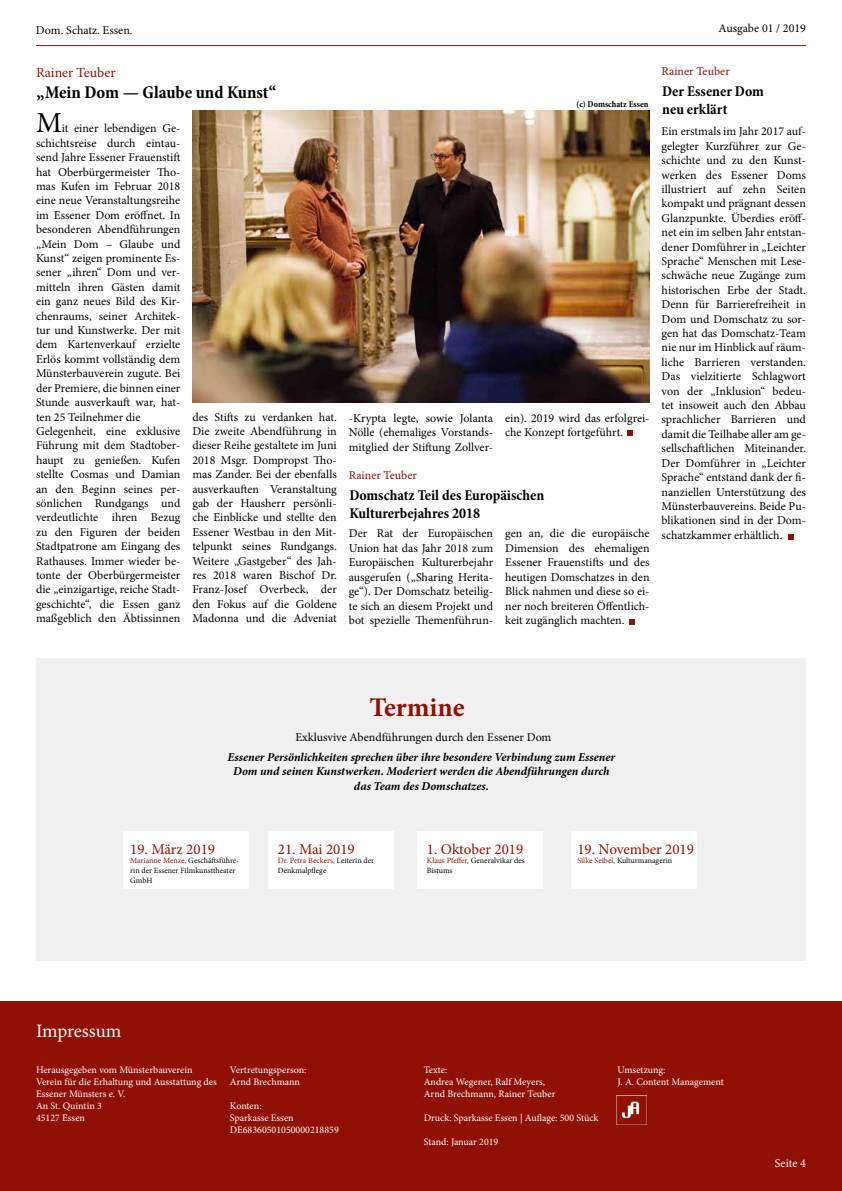
<style>
.page{position:relative;width:842px;height:1191px;background:#fff}
.page>*{position:absolute;margin:0;border:0;box-sizing:border-box;transform-origin:0 0}
.t1{font:29px "Minion Pro";color:#000}
.t2{font:700 27px "Minion Pro";color:#911005}
.t3{font:19px "Minion Pro";letter-spacing:-.01em;color:#fff}
.t4{font:700 condensed 18px "Minion Pro";color:#000}
.t5{font:700 condensed 15px/18px "Minion Pro";color:#000}
.t6{font:15px "Minion Pro";color:#911005}
.t7{font:14px "Minion Pro";color:#911005}
.t8{font:12px/14.4px "Minion Pro";color:#000;text-align:justify}
.t9{font:italic 700 12px/14.4px "Minion Pro";color:#000;text-align:center}
.t10{font:12px "Minion Pro";color:#911005}
.t11{font:12px "Minion Pro";letter-spacing:-.005em;color:#fff}
.t12{font:10px/12px "Minion Pro";color:#fff}
.t13{font:700 condensed 9px "Minion Pro";color:#000}
.t14{font:8px/9.6px "Minion Pro";color:#000}
.s1{color:#911005}
</style>
<div class="page">
<hr style="left:36px;top:45px;width:770px;height:1px;background:#911005">
<div style="left:0;top:1001px;width:842px;height:190px;background:#911004"></div>
<div style="left:36px;top:658px;width:769px;height:302px;background:#f0f0f0"></div>
<img style="left:617px;top:1095px;width:29px;height:29px">
<img style="left:192px;top:111px;width:458px;height:291px">
<svg style="left:788px;top:534px;width:5px;height:5px"></svg>
<svg style="left:627px;top:430px;width:5px;height:5px"></svg>
<svg style="left:630px;top:619px;width:5px;height:5px"></svg>
<div style="left:123px;top:831px;width:126px;height:58px;background:#fff"></div>
<div style="left:268px;top:831px;width:126px;height:58px;background:#fff"></div>
<div style="left:417px;top:831px;width:126px;height:58px;background:#fff"></div>
<div style="left:572px;top:831px;width:125px;height:58px;background:#fff"></div>
<p class="t8" style="left:36px;top:23px;width:98px">Dom. Schatz. Essen.</p>
<p class="t8" style="left:719px;top:21px;width:89px">Ausgabe 01 / 2019</p>
<p class="t7" style="left:36px;top:63px;width:81px">Rainer Teuber</p>
<h1 class="t1" style="left:36px;top:104px;width:27px">M</h1>
<h3 class="t4" style="left:36px;top:80px;width:241px">„Mein Dom — Glaube und Kunst“</h3>
<p class="t13" style="left:576px;top:97px;width:74px">(c) Domschatz Essen</p>
<p class="t8" style="left:36px;top:121px;width:146px;text-align:left;text-indent:26px">it einer lebendigen Ge&shy;schichtsreise durch eintau&shy;send Jahre Essener Frauenstift hat Oberbürgermeister Tho&shy;mas Kufen im Februar 2018 eine neue Veranstaltungsreihe im Essener Dom eröffnet. In besonderen Abendführungen „Mein Dom – Glaube und<br>Kunst“ zeigen prominente Es&shy;sener „ihren“ Dom und ver&shy;mitteln ihren Gästen damit ein ganz neues Bild des Kir&shy;chenraums, seiner Architek&shy;tur und Kunstwerke. Der mit dem Kartenverkauf erzielte<br>Erlös kommt vollständig dem<br>Münsterbauverein zugute. Bei der Premiere, die binnen einer<br>Stunde ausverkauft war, hat&shy;ten 25 Teilnehmer die<br>Gelegenheit, eine exklusive<br>Führung mit dem Stadtober&shy;haupt zu genießen. Kufen stellte Cosmas und Damian an den Beginn seines per&shy;sönlichen Rundgangs und verdeutlichte ihren Bezug zu den Figuren der beiden<br>Stadtpatrone am Eingang des<br>Rathauses. Immer wieder be&shy;tonte der Oberbürgermeister die „einzigartige, reiche Stadt&shy;geschichte“, die Essen ganz maßgeblich den Äbtissinnen</p>
<p class="t8" style="left:192px;top:409px;width:146px">des Stifts zu verdanken hat.<br>Die zweite Abendführung in dieser Reihe gestaltete im Juni 2018 Msgr. Dompropst Tho&shy;mas Zander. Bei der ebenfalls ausverkauften Veranstaltung gab der Hausherr persönli&shy;che Einblicke und stellte den Essener Westbau in den Mit&shy;telpunkt seines Rundgangs.<br>Weitere „Gastgeber“ des Jah&shy;res 2018 waren Bischof Dr.<br>Franz-Josef Overbeck, der den Fokus auf die Goldene Madonna und die Adveniat</p>
<p class="t8" style="left:349px;top:411px;width:146px">-Krypta legte, sowie Jolanta Nölle (ehemaliges Vorstands&shy;mitglied der Stiftung Zollver-</p>
<p class="t8" style="left:505px;top:411px;width:146px">ein). 2019 wird das erfolgrei&shy;che Konzept fortgeführt.</p>
<p class="t10" style="left:349px;top:467px;width:70px">Rainer Teuber</p>
<p class="t5" style="left:349px;top:485px;width:196px">Domschatz Teil des Europäischen<br>Kulturerbejahres 2018</p>
<p class="t8" style="left:349px;top:526px;width:146px">Der Rat der Europäischen Union hat das Jahr 2018 zum Europäischen Kulturerbejahr ausgerufen („Sharing Herita&shy;ge“). Der Domschatz beteilig&shy;te sich an diesem Projekt und bot spezielle Themenführun-</p>
<p class="t8" style="left:505px;top:526px;width:146px">gen an, die die europäische Dimension des ehemaligen Essener Frauenstifts und des heutigen Domschatzes in den Blick nahmen und diese so ei&shy;ner noch breiteren Öffentlich&shy;keit zugänglich machten.</p>
<p class="t10" style="left:662px;top:63px;width:70px">Rainer Teuber</p>
<p class="t5" style="left:662px;top:82px;width:103px">Der Essener Dom neu erklärt</p>
<p class="t8" style="left:662px;top:124px;width:146px">Ein erstmals im Jahr 2017 auf&shy;gelegter Kurzführer zur Ge&shy;schichte und zu den Kunst&shy;werken des Essener Doms illustriert auf zehn Seiten kompakt und prägnant dessen Glanzpunkte. Überdies eröff&shy;net ein im selben Jahr entstan&shy;dener Domführer in „Leichter Sprache“ Menschen mit Lese&shy;schwäche neue Zugänge zum historischen Erbe der Stadt.<br>Denn für Barrierefreiheit in Dom und Domschatz zu sor&shy;gen hat das Domschatz-Team nie nur im Hinblick auf räum&shy;liche Barrieren verstanden.<br>Das vielzitierte Schlagwort von der „Inklusion“ bedeu&shy;tet insoweit auch den Abbau sprachlicher Barrieren und damit die Teilhabe aller am ge&shy;sellschaftlichen Miteinander.<br>Der Domführer in „Leichter Sprache“ entstand dank der fi&shy;nanziellen Unterstützung des Münsterbauvereins. Beide Pu&shy;blikationen sind in der Dom&shy;schatzkammer erhältlich.</p>
<h2 class="t2" style="left:369px;top:688px;width:96px">Termine</h2>
<p class="t8" style="left:295px;top:730px;width:258px">Exklusvive Abendführungen durch den Essener Dom</p>
<p class="t9" style="left:228px;top:750px;width:389px">Essener Persönlichkeiten sprechen über ihre besondere Verbindung zum Essener<br>Dom und seinen Kunstwerken. Moderiert werden die Abendführungen durch das Team des Domschatzes.</p>
<p class="t6" style="left:130px;top:839px;width:86px">19. März 2019</p>
<p class="t14" style="left:130px;top:856px;width:110px"><span class="s1">Marianne Menze,</span> Geschäftsführe&shy;rin der Essener Filmkunsttheater<br>GmbH</p>
<p class="t6" style="left:278px;top:839px;width:79px">21. Mai 2019</p>
<p class="t14" style="left:278px;top:856px;width:98px"><span class="s1">Dr. Petra Beckers,</span> Leiterin der<br>Denkmalpflege</p>
<p class="t6" style="left:427px;top:839px;width:98px">1. Oktober 2019</p>
<p class="t14" style="left:427px;top:856px;width:99px"><span class="s1">Klaus Pfeffer,</span> Generalvikar des<br>Bistums</p>
<p class="t6" style="left:577px;top:839px;width:118px">19. November 2019</p>
<p class="t14" style="left:577px;top:856px;width:96px"><span class="s1">Silke Seibel,</span> Kulturmanagerin</p>
<h3 class="t3" style="left:36px;top:1018px;width:87px">Impressum</h3>
<p class="t12" style="left:36px;top:1064px;width:182px">Herausgegeben vom Münsterbauverein<br>Verein für die Erhaltung und Ausstattung des<br>Essener Münsters e. V.<br>An St. Quintin 3<br>45127 Essen</p>
<p class="t12" style="left:230px;top:1064px;width:78px">Vertretungsperson:<br>Arnd Brechmann</p>
<p class="t12" style="left:230px;top:1100px;width:110px">Konten:<br>Sparkasse Essen<br>DE68360501050000218859</p>
<p class="t12" style="left:424px;top:1064px;width:133px">Texte:<br>Andrea Wegener, Ralf Meyers,<br>Arnd Brechmann, Rainer Teuber</p>
<p class="t12" style="left:424px;top:1112px;width:176px">Druck: Sparkasse Essen | Auflage: 500 Stück</p>
<p class="t12" style="left:424px;top:1136px;width:76px">Stand: Januar 2019</p>
<p class="t12" style="left:618px;top:1064px;width:108px">Umsetzung:<br>J. A. Content Management</p>
<p class="t11" style="left:775px;top:1154px;width:33px">Seite 4</p>
</div>
